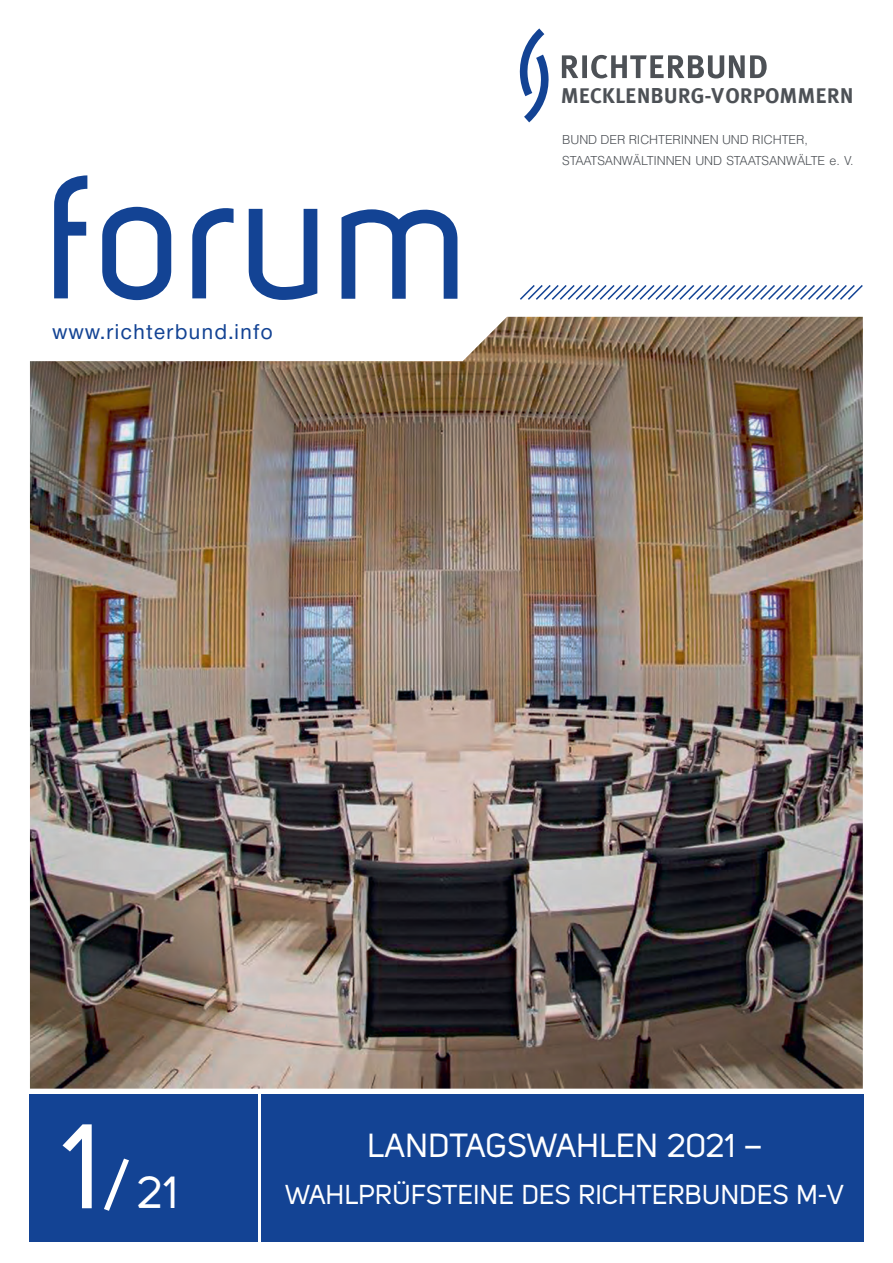
<style>
.page{position:relative;width:893px;height:1263px;background:#fff}
.page>*{position:absolute;margin:0;border:0;box-sizing:border-box;transform-origin:0 0}
.t1{font:172.5px "Uni Sans Regular";letter-spacing:.01em;color:#134394}
.t2{font:45px "Uni Sans Regular";color:#fff}
.Titelseite_Head{font:33px "Uni Sans Regular";letter-spacing:.01em;color:#fff}
.Titelseite_Head-2{font:27px "Uni Sans Regular";letter-spacing:.01em;color:#fff}
.t3{font:21.3px "Meta Plus Bold Caps";color:#4d5156}
.t4{font:21px "Neue Helvetica BQ";letter-spacing:.075em;color:#134394}
.Inhalt_Fließtext{font:300 12.45px "Helvetica";letter-spacing:-.01em;color:#4d5156}
.s1{font-size:120px}
.s2{font-size:67.5px}
</style>
<div class="page">
<img style="left:30px;top:317px;width:833px;height:772px">
<svg style="left:520px;top:285px;width:343px;height:15px"></svg>
<svg style="left:562px;top:55px;width:205px;height:23px"></svg>
<svg style="left:519px;top:28px;width:30px;height:94px"></svg>
<div style="left:30px;top:1094px;width:228px;height:148px;background:#134394"></div>
<div style="left:261px;top:1094px;width:602px;height:148px;background:#134394"></div>
<h3 class="t3" style="left:561px;top:83px;width:294px">MECKLENBURG-VORPOMMERN</h3>
<p class="t1" style="left:45px;top:138px;width:428px">forum</p>
<p class="t4" style="left:52px;top:318px;width:222px">www.richterbund.info</p>
<p class="Inhalt_Fließtext" style="left:562px;top:131px;width:247px">BUND DER RICHTERINNEN UND RICHTER,</p>
<p class="Inhalt_Fließtext" style="left:562px;top:152px;width:293px">STAATSANWÄLTINNEN UND STAATSANWÄLTE e. V.</p>
<p class="t2" style="left:62px;top:1166px;width:117px"><span class="s1">1</span><span class="s2">/</span> 21</p>
<p class="Titelseite_Head" style="left:367px;top:1126px;width:396px">LANDTAGSWAHLEN 2021 –</p>
<p class="Titelseite_Head-2" style="left:286px;top:1178px;width:560px">WAHLPRÜFSTEINE DES RICHTERBUNDES M-V</p>
</div>
